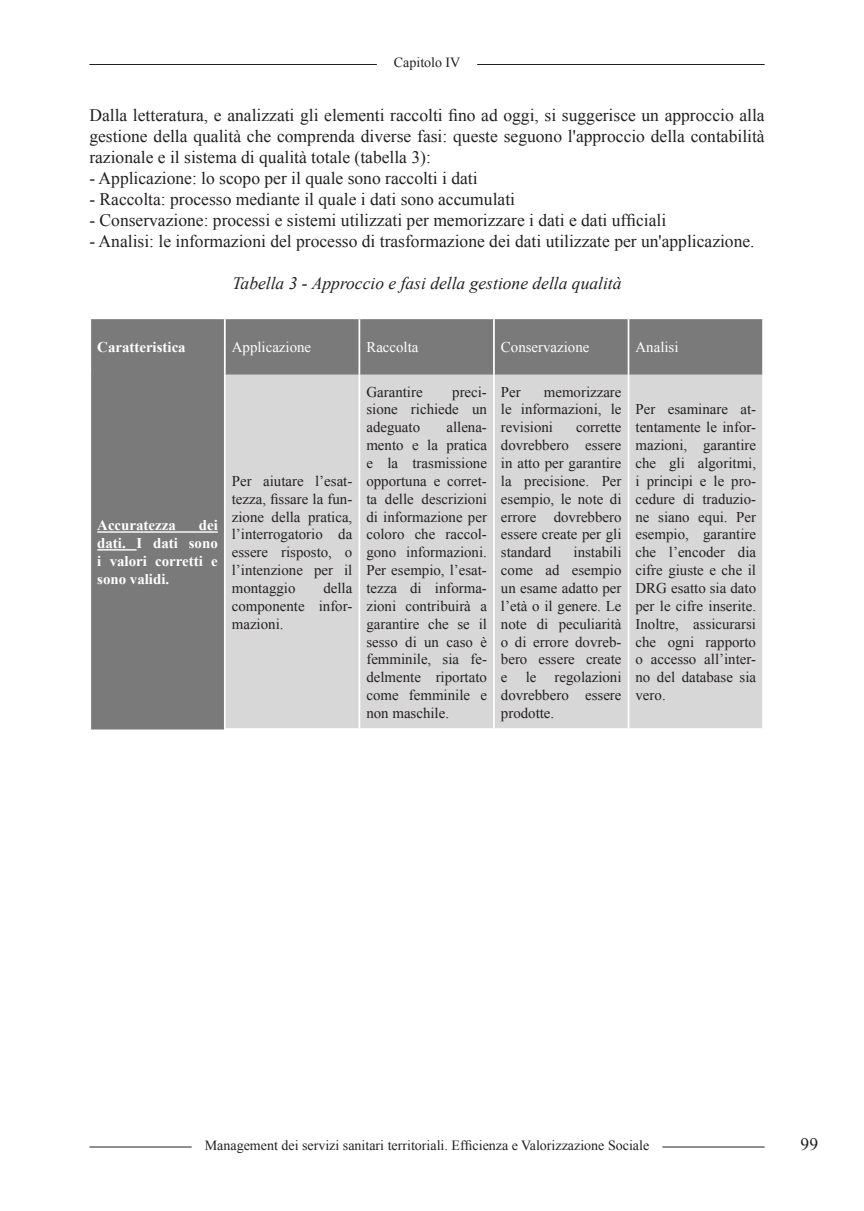
<style>
.page{position:relative;width:864px;height:1211px;background:#fff}
.page>*{position:absolute;margin:0;border:0;box-sizing:border-box;transform-origin:0 0}
.t1{font:17.5px/21px "Times New Roman";color:#231f20;text-align:justify}
.t2{font:italic 17.5px "Times New Roman";color:#231f20}
.t3{font:14.88px/17.8px "Times New Roman";color:#231f20;text-align:justify}
.t4{font:700 14.88px/17.8px "Times New Roman";color:#fff;text-align:justify}
.t5{font:14.88px "Times New Roman";color:#fff}
.t6{font:14px "Times New Roman";color:#231f20}
</style>
<div class="page">
<hr style="left:89px;top:1146px;width:102px;height:1px;background:#231f20">
<hr style="left:662px;top:1146px;width:102px;height:1px;background:#231f20">
<div style="left:91px;top:319px;width:670px;height:410px;background:#7a7a7a"></div>
<div style="left:225px;top:375px;width:536px;height:353px;background:#d7d7d7"></div>
<hr style="left:224px;top:728px;width:135px;height:2px;background:#fff">
<hr style="left:359px;top:728px;width:134px;height:2px;background:#fff">
<hr style="left:493px;top:728px;width:135px;height:2px;background:#fff">
<hr style="left:628px;top:728px;width:135px;height:2px;background:#fff">
<hr style="left:224px;top:319px;width:1px;height:56px;background:#fff">
<hr style="left:358px;top:319px;width:2px;height:56px;background:#fff">
<hr style="left:493px;top:319px;width:1px;height:56px;background:#fff">
<hr style="left:627px;top:319px;width:2px;height:56px;background:#fff">
<hr style="left:224px;top:375px;width:1px;height:353px;background:#fff">
<hr style="left:358px;top:375px;width:2px;height:353px;background:#fff">
<hr style="left:493px;top:375px;width:1px;height:353px;background:#fff">
<hr style="left:627px;top:375px;width:2px;height:353px;background:#fff">
<hr style="left:97px;top:531px;width:121px;height:1px;background:#fff">
<hr style="left:97px;top:549px;width:39px;height:1px;background:#fff">
<hr style="left:89px;top:64px;width:288px;height:1px;background:#231f20">
<hr style="left:477px;top:64px;width:287px;height:1px;background:#231f20">
<p class="t6" style="left:393px;top:53px;width:68px">Capitolo IV</p>
<p class="t1" style="left:89px;top:105px;width:676px">Dalla letteratura, e analizzati gli elementi raccolti fino ad oggi, si suggerisce un approccio alla gestione della qualità che comprenda diverse fasi: queste seguono l'approccio della contabilità razionale e il sistema di qualità totale (tabella 3):</p>
<p class="t1" style="left:89px;top:168px;width:389px">- Applicazione: lo scopo per il quale sono raccolti i dati</p>
<p class="t1" style="left:89px;top:189px;width:427px">- Raccolta: processo mediante il quale i dati sono accumulati</p>
<p class="t1" style="left:89px;top:210px;width:578px">- Conservazione: processi e sistemi utilizzati per memorizzare i dati e dati ufficiali</p>
<p class="t1" style="left:89px;top:231px;width:666px">- Analisi: le informazioni del processo di trasformazione dei dati utilizzate per un'applicazione.</p>
<p class="t2" style="left:232px;top:271px;width:390px">Tabella 3 - Approccio e fasi della gestione della qualità</p>
<p class="t4" style="left:97px;top:337px;width:90px">Caratteristica</p>
<p class="t5" style="left:232px;top:337px;width:81px">Applicazione</p>
<p class="t5" style="left:366px;top:337px;width:54px">Raccolta</p>
<p class="t5" style="left:500px;top:337px;width:90px">Conservazione</p>
<p class="t5" style="left:635px;top:337px;width:44px">Analisi</p>
<p class="t4" style="left:97px;top:516px;width:122px;text-indent:101px">dei dati. I dati sono i valori corretti e sono validi.</p>
<p class="t4" style="left:97px;top:516px;width:80px">Accuratezza</p>
<p class="t3" style="left:232px;top:471px;width:122px">Per aiutare l’esat&shy;tezza, fissare la fun&shy;zione della pratica, l’interrogatorio da essere risposto, o l’intenzione per il montaggio</p>
<p class="t3" style="left:232px;top:579px;width:122px;text-indent:92px">della componente infor&shy;mazioni.</p>
<p class="t3" style="left:366px;top:382px;width:58px">Garantire</p>
<p class="t3" style="left:366px;top:382px;width:122px;text-indent:86px">preci&shy;sione richiede un adeguato</p>
<p class="t3" style="left:366px;top:418px;width:122px;text-indent:80px">allena&shy;mento e la pratica e la trasmissione opportuna e corret&shy;ta delle descrizioni di informazione per coloro che raccol&shy;gono informazioni.<br>Per esempio, l’esat&shy;tezza di informa&shy;zioni contribuirà a garantire che se il sesso di un caso è femminile, sia fe&shy;delmente riportato come femminile e non maschile.</p>
<p class="t3" style="left:500px;top:382px;width:122px;text-indent:43px">memorizzare le informazioni, le revisioni</p>
<p class="t3" style="left:500px;top:382px;width:21px">Per</p>
<p class="t3" style="left:500px;top:418px;width:122px;text-indent:75px">corrette dovrebbero essere in atto per garantire la precisione. Per esempio, le note di errore dovrebbero essere create per gli standard</p>
<p class="t3" style="left:500px;top:543px;width:122px;text-indent:73px">instabili come ad esempio un esame adatto per l’età o il genere. Le note di peculiarità o di errore dovreb&shy;bero essere create e le regolazioni dovrebbero essere prodotte.</p>
<p class="t3" style="left:635px;top:400px;width:122px">Per esaminare at&shy;tentamente le infor&shy;mazioni, garantire che gli algoritmi, i principi e le pro&shy;cedure di traduzio&shy;ne siano equi. Per esempio, garantire che l’encoder dia cifre giuste e che il DRG esatto sia dato per le cifre inserite.<br>Inoltre, assicurarsi che ogni rapporto o accesso all’inter&shy;no del database sia vero.</p>
<p class="t6" style="left:205px;top:1135px;width:446px">Management dei servizi sanitari territoriali. Efficienza e Valorizzazione Sociale</p>
<p class="t1" style="left:800px;top:1133px;width:19px">99</p>
</div>
